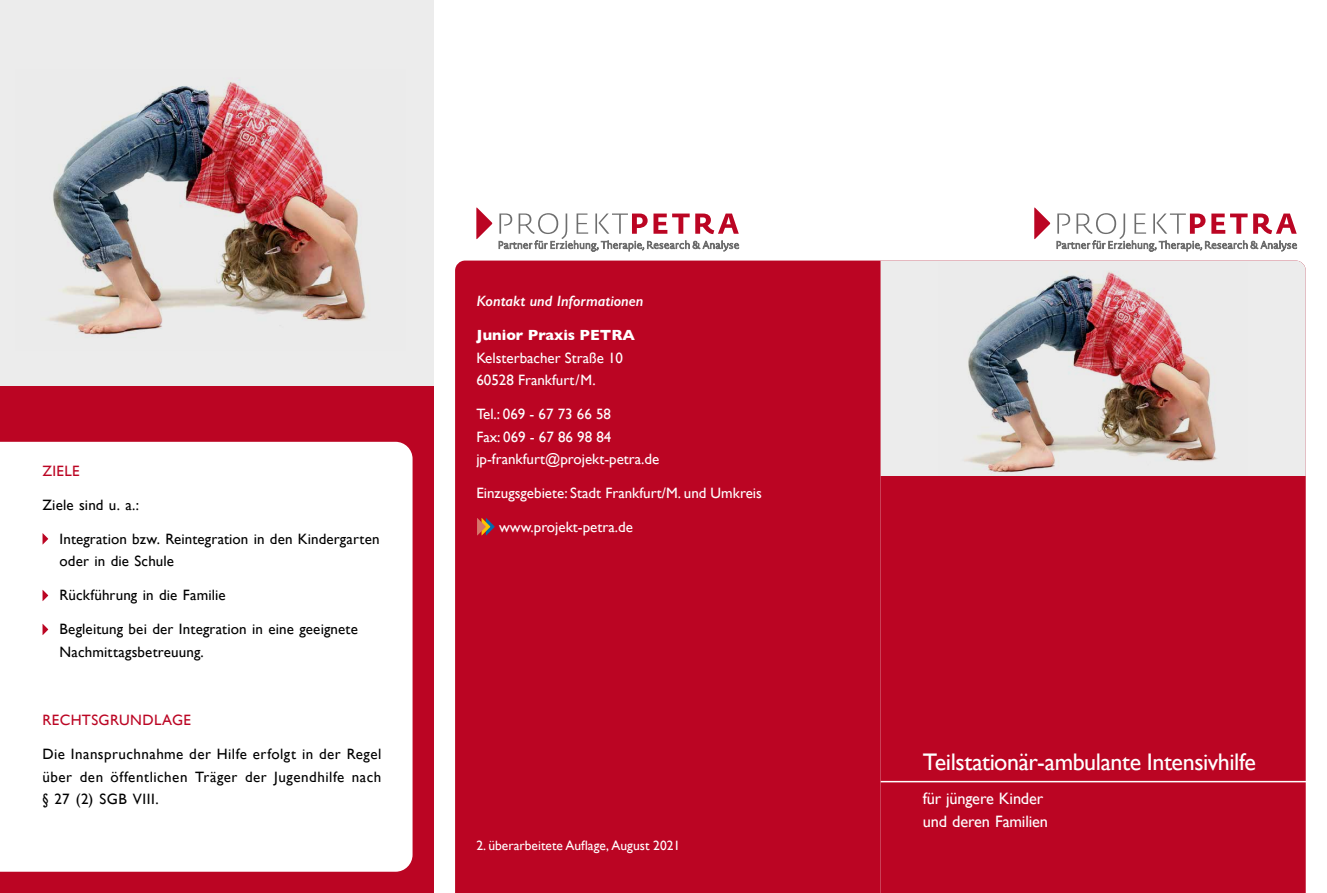
<style>
.page{position:relative;width:1327px;height:893px;background:#fff}
.page>*{position:absolute;margin:0;border:0;box-sizing:border-box;transform-origin:0 0}
.t1{font:24px "Gill Sans";letter-spacing:-.02em;color:#fff}
.t2{font:16.5px/22.6px "Gill Sans";letter-spacing:-.01em;color:#fff}
.t3{font:15px/22.6px "Gill Sans";letter-spacing:.01em;color:#000}
.t4{font:15px/22.6px "Gill Sans";color:#fff}
.t5{font:italic 600 15px "Gill Sans";color:#fff}
.t6{font:15px "Gill Sans";letter-spacing:.025em;color:#bb0523}
.t7{font:700 15px "Gill Sans";color:#fff}
.t8{font:13.5px "Gill Sans";color:#fff}
</style>
<div class="page">
<div style="left:0;top:340px;width:434px;height:553px;background:#bb0523"></div>
<div style="left:0;top:442px;width:412px;height:430px;background:#fff"></div>
<div style="left:880px;top:476px;width:425px;height:417px;background:#bb0523"></div>
<div style="left:880px;top:261px;width:425px;height:215px;background:#ececec"></div>
<svg style="left:1034px;top:207px;width:16px;height:33px"></svg>
<svg style="left:1056px;top:213px;width:240px;height:38px"></svg>
<hr style="left:880px;top:781px;width:447px;height:1px;background:#fff">
<svg style="left:43px;top:533px;width:5px;height:12px"></svg>
<svg style="left:43px;top:590px;width:5px;height:11px"></svg>
<svg style="left:43px;top:624px;width:5px;height:11px"></svg>
<div style="left:0;top:0;width:434px;height:385px;background:#ececec"></div>
<img style="left:964px;top:271px;width:253px;height:204px">
<div style="left:455px;top:261px;width:425px;height:632px;background:#bb0523"></div>
<svg style="left:477px;top:518px;width:18px;height:18px"></svg>
<svg style="left:476px;top:207px;width:17px;height:33px"></svg>
<svg style="left:499px;top:213px;width:240px;height:38px"></svg>
<img style="left:47px;top:79px;width:319px;height:256px">
<p class="t6" style="left:43px;top:462px;width:39px">ZIELE</p>
<p class="t3" style="left:43px;top:493px;width:98px">Ziele sind u. a.:</p>
<p class="t3" style="left:60px;top:527px;width:321px">Integration bzw. Reintegration in den Kindergarten oder in die Schule</p>
<p class="t3" style="left:60px;top:584px;width:168px">Rückführung in die Familie</p>
<p class="t3" style="left:60px;top:618px;width:300px">Begleitung bei der Integration in eine geeignete<br>Nachmittagsbetreuung.</p>
<p class="t6" style="left:43px;top:711px;width:150px">RECHTSGRUNDLAGE</p>
<p class="t3" style="left:43px;top:742px;width:340px;text-align:justify">Die Inanspruchnahme der Hilfe erfolgt in der Regel über den öffentlichen Träger der Jugendhilfe nach § 27 (2) SGB VIII.</p>
<p class="t5" style="left:476px;top:292px;width:169px">Kontakt und Informationen</p>
<p class="t7" style="left:476px;top:323px;width:160px">Junior Praxis PETRA</p>
<p class="t4" style="left:476px;top:346px;width:148px">Kelsterbacher Straße 10<br>60528 Frankfurt/M.</p>
<p class="t4" style="left:476px;top:403px;width:185px">Tel.: 069 - 67 73 66 58<br>Fax: 069 - 67 86 98 84 jp-frankfurt@projekt-petra.de</p>
<p class="t4" style="left:476px;top:482px;width:287px">Einzugsgebiete: Stadt Frankfurt/M. und Umkreis</p>
<p class="t4" style="left:499px;top:516px;width:135px">www.projekt-petra.de</p>
<p class="t8" style="left:476px;top:837px;width:205px">2. überarbeitete Auflage, August 2021</p>
<h1 class="t1" style="left:923px;top:748px;width:334px">Teilstationär-ambulante Intensivhilfe</h1>
<p class="t2" style="left:923px;top:787px;width:127px">für jüngere Kinder und deren Familien</p>
</div>
